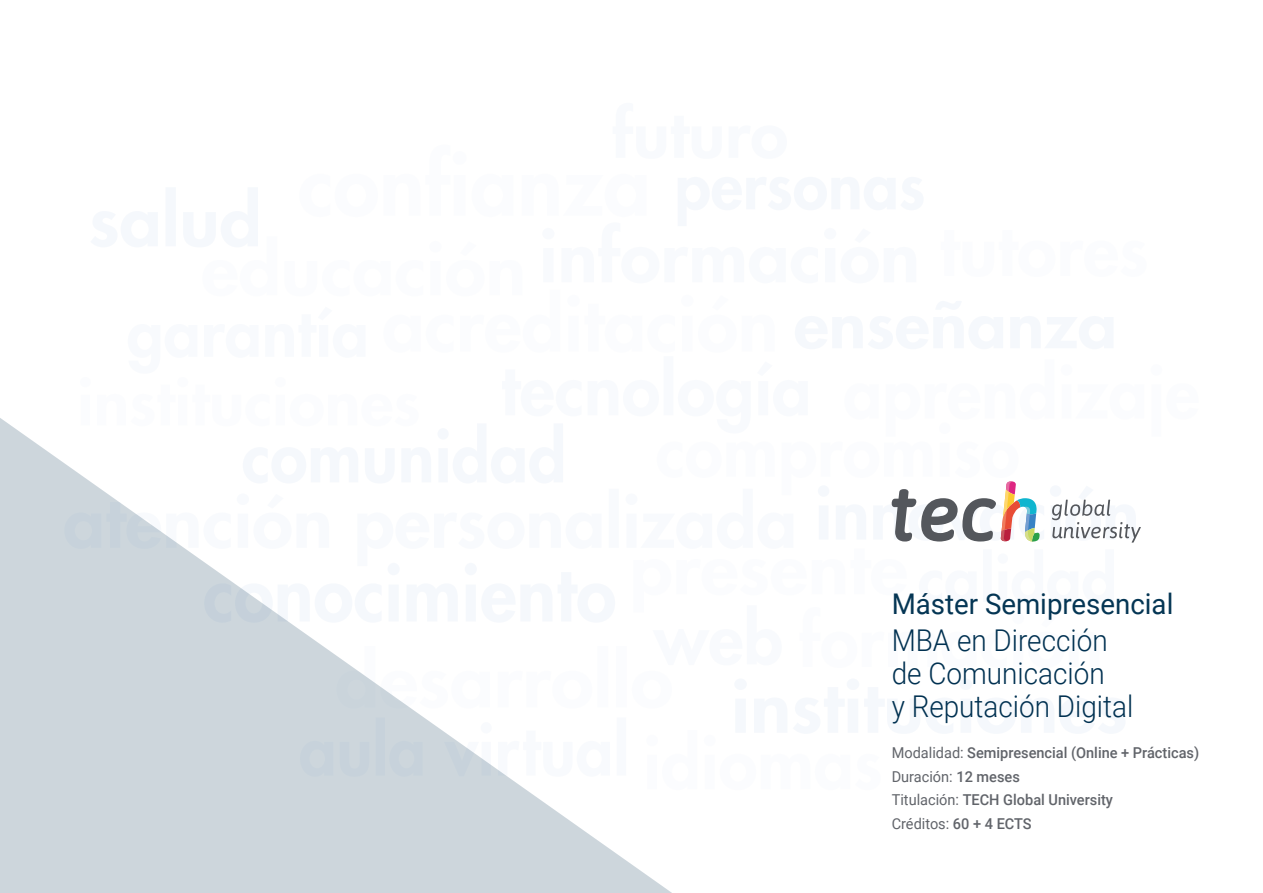
<style>
.page{position:relative;width:1263px;height:893px;background:#fff}
.page>*{position:absolute;margin:0;border:0;box-sizing:border-box;transform-origin:0 0}
.t1{font:300 30px/33px "Roboto";color:#013151;scale:.93 1}
.t2{font:28.5px "Roboto";color:#053654}
.t3{font:500 15px/23.7px "Roboto";color:#61646a}
.s1{font-weight:400}
</style>
<div class="page">
<svg style="left:0;top:418px;width:672px;height:475px;background:#d1d9df"></svg>
<svg style="left:64px;top:418px;width:1077px;height:372px"></svg>
<h2 class="t2" style="left:892px;top:584px;width:283px">Máster Semipresencial</h2>
<h1 class="t1" style="left:892px;top:623px;width:261px">MBA en Dirección de Comunicación<br>y Reputación Digital</h1>
<p class="t3" style="left:892px;top:740px;width:309px"><span class="s1">Modalidad:</span> Semipresencial (Online + Prácticas)<br><span class="s1">Duración:</span> 12 meses<br><span class="s1">Titulación:</span> TECH Global University<br><span class="s1">Créditos:</span> 60 + 4 ECTS</p>
</div>
